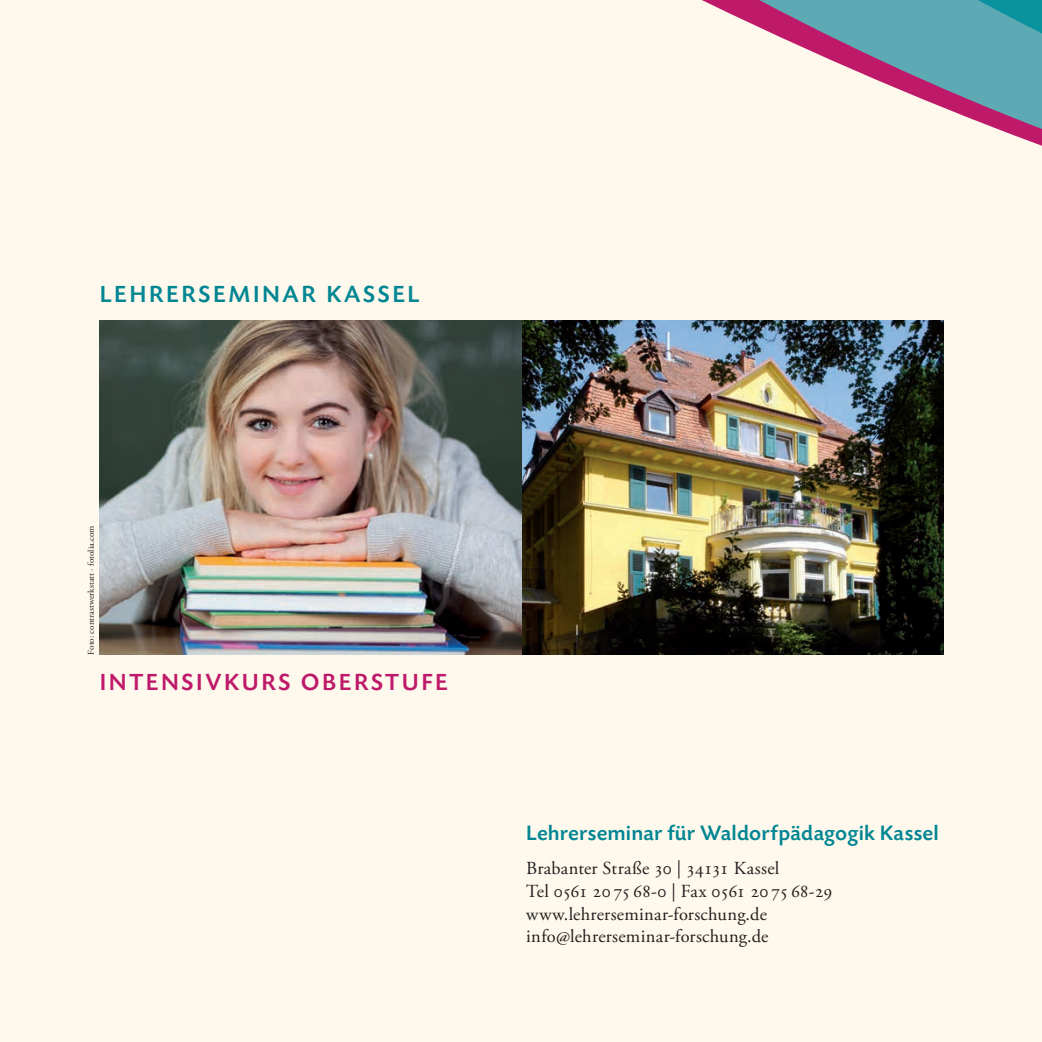
<style>
.page{position:relative;width:1042px;height:1042px;background:#fff}
.page>*{position:absolute;margin:0;border:0;box-sizing:border-box;transform-origin:0 0}
.t1{font:24.5px "Today Med";letter-spacing:.105em;color:#bf196a}
.t2{font:24.5px "Today Med";letter-spacing:.105em;color:#008593}
.t3{font:21.88px "Today Med";letter-spacing:.01em;color:#008593}
.t4{font:18.38px/22.8px "Adobe Garamond Pro";letter-spacing:.01em;color:#231f20}
.t5{font:8.75px "Adobe Garamond Pro";color:#231f20;scale:1.05 1}
</style>
<div class="page">
<div style="left:0;top:0;width:1041px;height:1041px;background:#fef9ec"></div>
<img style="left:99px;top:320px;width:844px;height:334px">
<img style="left:654px;top:320px;width:246px;height:202px">
<img style="left:672px;top:0;width:228px;height:484px">
<svg style="left:900px;top:0;width:141px;height:542px"></svg>
<h1 class="t2" style="left:100px;top:284px;width:321px">LEHRERSEMINAR KASSEL</h1>
<p class="t5" style="left:87px;top:654px;width:124px;rotate:-90deg">Foto: contrastwerkstatt · fotolia.com</p>
<h1 class="t1" style="left:100px;top:672px;width:349px">INTENSIVKURS OBERSTUFE</h1>
<p class="t3" style="left:526px;top:824px;width:414px">Lehrerseminar für Waldorfpädagogik Kassel</p>
<p class="t4" style="left:526px;top:858px;width:308px">Brabanter Straße 30 | 34131 Kassel<br>Tel 0561 20 75 68-0 | Fax 0561 20 75 68-29 www.lehrerseminar-forschung.de info@lehrerseminar-forschung.de</p>
</div>
